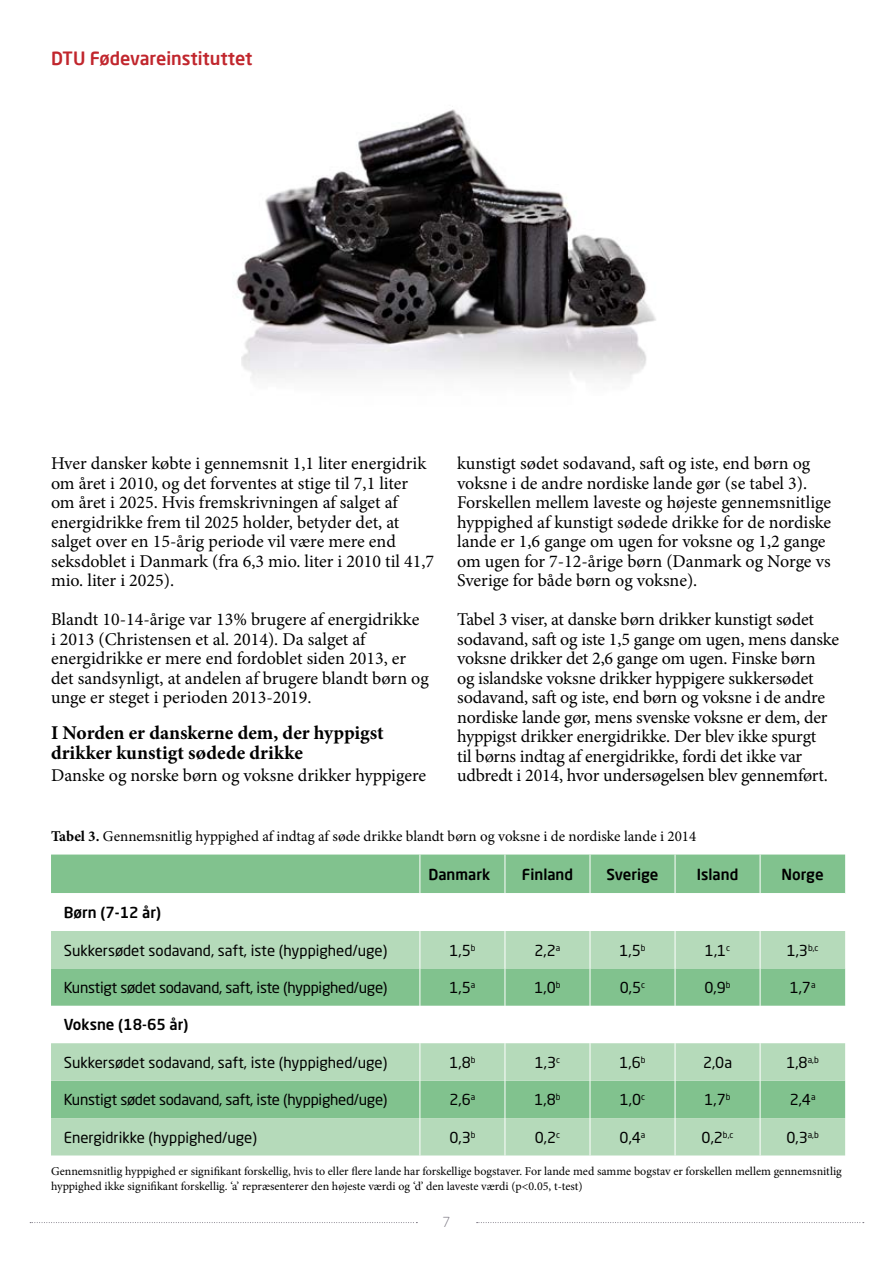
<style>
.page{position:relative;width:893px;height:1263px;background:#fff}
.page>*{position:absolute;margin:0;border:0;box-sizing:border-box;transform-origin:0 0}
.t1{font:700 19.5px/19.5px "Minion Pro";color:#000}
.t2{font:18px/19.5px "Minion Pro";letter-spacing:-.005em;color:#000}
.t3{font:500 18px "Neo Sans Pro";color:#c1262d}
.t4{font:15px "Neo Sans Pro";letter-spacing:-.02em;color:#000}
.t5{font:15px "Neo Sans Pro";color:#000}
.t6{font:15px "Minion Pro";color:#000}
.t7{font:500 15px "Neo Sans Pro";color:#000}
.t8{font:500 15px "Neo Sans Std";color:#000}
.t9{font:300 13.5px "Neo Sans Pro";color:#74707c}
.t10{font:12px/15px "Minion Pro";color:#000}
.s1{font-weight:700}
</style>
<div class="page">
<img style="left:236px;top:109px;width:420px;height:272px">
<div style="left:51px;top:854px;width:794px;height:39px;background:#81c28e"></div>
<svg style="left:51px;top:931px;width:794px;height:224px;fill:#b5daba"></svg>
<hr style="left:420px;top:854px;width:1px;height:39px;background:#fff">
<hr style="left:505px;top:854px;width:1px;height:39px;background:#fff">
<hr style="left:590px;top:854px;width:1px;height:39px;background:#fff">
<hr style="left:675px;top:854px;width:1px;height:39px;background:#fff">
<hr style="left:760px;top:854px;width:1px;height:39px;background:#fff">
<hr style="left:420px;top:931px;width:1px;height:37px;background:#fff">
<hr style="left:505px;top:931px;width:1px;height:37px;background:#fff">
<hr style="left:590px;top:931px;width:1px;height:37px;background:#fff">
<hr style="left:675px;top:931px;width:1px;height:37px;background:#fff">
<hr style="left:760px;top:931px;width:1px;height:37px;background:#fff">
<hr style="left:420px;top:968px;width:1px;height:38px;background:#fff">
<hr style="left:505px;top:968px;width:1px;height:38px;background:#fff">
<hr style="left:590px;top:968px;width:1px;height:38px;background:#fff">
<hr style="left:675px;top:968px;width:1px;height:38px;background:#fff">
<hr style="left:760px;top:968px;width:1px;height:38px;background:#fff">
<hr style="left:420px;top:1006px;width:1px;height:37px;background:#fff">
<hr style="left:505px;top:1006px;width:1px;height:37px;background:#fff">
<hr style="left:590px;top:1006px;width:1px;height:37px;background:#fff">
<hr style="left:675px;top:1006px;width:1px;height:37px;background:#fff">
<hr style="left:760px;top:1006px;width:1px;height:37px;background:#fff">
<hr style="left:420px;top:1043px;width:1px;height:38px;background:#fff">
<hr style="left:505px;top:1043px;width:1px;height:38px;background:#fff">
<hr style="left:590px;top:1043px;width:1px;height:38px;background:#fff">
<hr style="left:675px;top:1043px;width:1px;height:38px;background:#fff">
<hr style="left:760px;top:1043px;width:1px;height:38px;background:#fff">
<hr style="left:420px;top:1081px;width:1px;height:37px;background:#fff">
<hr style="left:505px;top:1081px;width:1px;height:37px;background:#fff">
<hr style="left:590px;top:1081px;width:1px;height:37px;background:#fff">
<hr style="left:675px;top:1081px;width:1px;height:37px;background:#fff">
<hr style="left:760px;top:1081px;width:1px;height:37px;background:#fff">
<hr style="left:420px;top:1118px;width:1px;height:37px;background:#fff">
<hr style="left:505px;top:1118px;width:1px;height:37px;background:#fff">
<hr style="left:590px;top:1118px;width:1px;height:37px;background:#fff">
<hr style="left:675px;top:1118px;width:1px;height:37px;background:#fff">
<hr style="left:760px;top:1118px;width:1px;height:37px;background:#fff">
<svg style="left:30px;top:1222px;width:387px;height:1px"></svg>
<svg style="left:477px;top:1222px;width:387px;height:1px"></svg>
<p class="t3" style="left:51px;top:47px;width:203px">DTU Fødevareinstituttet</p>
<p class="t2" style="left:51px;top:454px;width:385px">Hver dansker købte i gennemsnit 1,1 liter energidrik om året i 2010, og det forventes at stige til 7,1 liter om året i 2025. Hvis fremskrivningen af salget af energidrikke frem til 2025 holder, betyder det, at salget over en 15-årig periode vil være mere end seksdoblet i Danmark (fra 6,3 mio. liter i 2010 til 41,7 mio. liter i 2025).</p>
<p class="t2" style="left:51px;top:610px;width:379px">Blandt 10-14-årige var 13% brugere af energidrikke<br>i 2013 (Christensen et al. 2014). Da salget af energidrikke er mere end fordoblet siden 2013, er det sandsynligt, at andelen af brugere blandt børn og unge er steget i perioden 2013-2019.</p>
<p class="t1" style="left:51px;top:723px;width:334px">I Norden er danskerne dem, der hyppigst drikker kunstigt sødede drikke</p>
<p class="t2" style="left:51px;top:766px;width:377px">Danske og norske børn og voksne drikker hyppigere</p>
<p class="t2" style="left:457px;top:454px;width:376px">kunstigt sødet sodavand, saft og iste, end børn og voksne i de andre nordiske lande gør (se tabel 3).<br>Forskellen mellem laveste og højeste gennemsnitlige hyppighed af kunstigt sødede drikke for de nordiske lande er 1,6 gange om ugen for voksne og 1,2 gange om ugen for 7-12-årige børn (Danmark og Norge vs Sverige for både børn og voksne).</p>
<p class="t2" style="left:457px;top:610px;width:383px">Tabel 3 viser, at danske børn drikker kunstigt sødet sodavand, saft og iste 1,5 gange om ugen, mens danske voksne drikker det 2,6 gange om ugen. Finske børn<br>og islandske voksne drikker hyppigere sukkersødet sodavand, saft og iste, end børn og voksne i de andre nordiske lande gør, mens svenske voksne er dem, der hyppigst drikker energidrikke. Der blev ikke spurgt<br>til børns indtag af energidrikke, fordi det ikke var udbredt i 2014, hvor undersøgelsen blev gennemført.</p>
<p class="t6" style="left:51px;top:826px;width:647px"><span class="s1">Tabel 3.</span> Gennemsnitlig hyppighed af indtag af søde drikke blandt børn og voksne i de nordiske lande i 2014</p>
<p class="t7" style="left:428px;top:865px;width:63px">Danmark</p>
<p class="t7" style="left:522px;top:865px;width:53px">Finland</p>
<p class="t7" style="left:607px;top:865px;width:53px">Sverige</p>
<p class="t7" style="left:697px;top:865px;width:43px">Island</p>
<p class="t7" style="left:782px;top:865px;width:43px">Norge</p>
<p class="t7" style="left:64px;top:903px;width:99px">Børn (7-12 år)</p>
<p class="t5" style="left:64px;top:941px;width:325px">Sukkersødet sodavand, saft, iste (hyppighed/uge)</p>
<p class="t4" style="left:449px;top:941px;width:28px">1,5<sup>b</sup></p>
<p class="t4" style="left:534px;top:941px;width:27px">2,2<sup>a</sup></p>
<p class="t4" style="left:619px;top:941px;width:28px">1,5<sup>b</sup></p>
<p class="t4" style="left:705px;top:941px;width:27px">1,1<sup>c</sup></p>
<p class="t4" style="left:787px;top:941px;width:33px">1,3<sup>b,c</sup></p>
<p class="t4" style="left:64px;top:978px;width:325px">Kunstigt sødet sodavand, saft, iste (hyppighed/uge)</p>
<p class="t4" style="left:449px;top:978px;width:27px">1,5<sup>a</sup></p>
<p class="t4" style="left:534px;top:978px;width:28px">1,0<sup>b</sup></p>
<p class="t4" style="left:620px;top:978px;width:27px">0,5<sup>c</sup></p>
<p class="t4" style="left:704px;top:978px;width:28px">0,9<sup>b</sup></p>
<p class="t4" style="left:790px;top:978px;width:27px">1,7<sup>a</sup></p>
<p class="t8" style="left:64px;top:1015px;width:126px">Voksne (18-65 år)</p>
<p class="t5" style="left:64px;top:1053px;width:325px">Sukkersødet sodavand, saft, iste (hyppighed/uge)</p>
<p class="t4" style="left:449px;top:1053px;width:28px">1,8<sup>b</sup></p>
<p class="t4" style="left:535px;top:1053px;width:27px">1,3<sup>c</sup></p>
<p class="t4" style="left:619px;top:1053px;width:28px">1,6<sup>b</sup></p>
<p class="t4" style="left:703px;top:1053px;width:31px">2,0a</p>
<p class="t4" style="left:786px;top:1053px;width:34px">1,8<sup>a,b</sup></p>
<p class="t4" style="left:64px;top:1090px;width:325px">Kunstigt sødet sodavand, saft, iste (hyppighed/uge)</p>
<p class="t4" style="left:449px;top:1090px;width:27px">2,6<sup>a</sup></p>
<p class="t4" style="left:534px;top:1090px;width:28px">1,8<sup>b</sup></p>
<p class="t4" style="left:620px;top:1090px;width:27px">1,0<sup>c</sup></p>
<p class="t4" style="left:704px;top:1090px;width:28px">1,7<sup>b</sup></p>
<p class="t4" style="left:790px;top:1090px;width:27px">2,4<sup>a</sup></p>
<p class="t5" style="left:64px;top:1128px;width:195px">Energidrikke (hyppighed/uge)</p>
<p class="t4" style="left:449px;top:1128px;width:28px">0,3<sup>b</sup></p>
<p class="t4" style="left:535px;top:1128px;width:27px">0,2<sup>c</sup></p>
<p class="t4" style="left:620px;top:1128px;width:27px">0,4<sup>a</sup></p>
<p class="t4" style="left:702px;top:1128px;width:33px">0,2<sup>b,c</sup></p>
<p class="t4" style="left:786px;top:1128px;width:34px">0,3<sup>a,b</sup></p>
<p class="t10" style="left:51px;top:1163px;width:792px">Gennemsnitlig hyppighed er signifikant forskellig, hvis to eller flere lande har forskellige bogstaver. For lande med samme bogstav er forskellen mellem gennemsnitlig hyppighed ikke signifikant forskellig. ‘a’ repræsenterer den højeste værdi og ‘d’ den laveste værdi (p&lt;0.05, t-test)</p>
<p class="t9" style="left:443px;top:1213px;width:9px">7</p>
</div>
